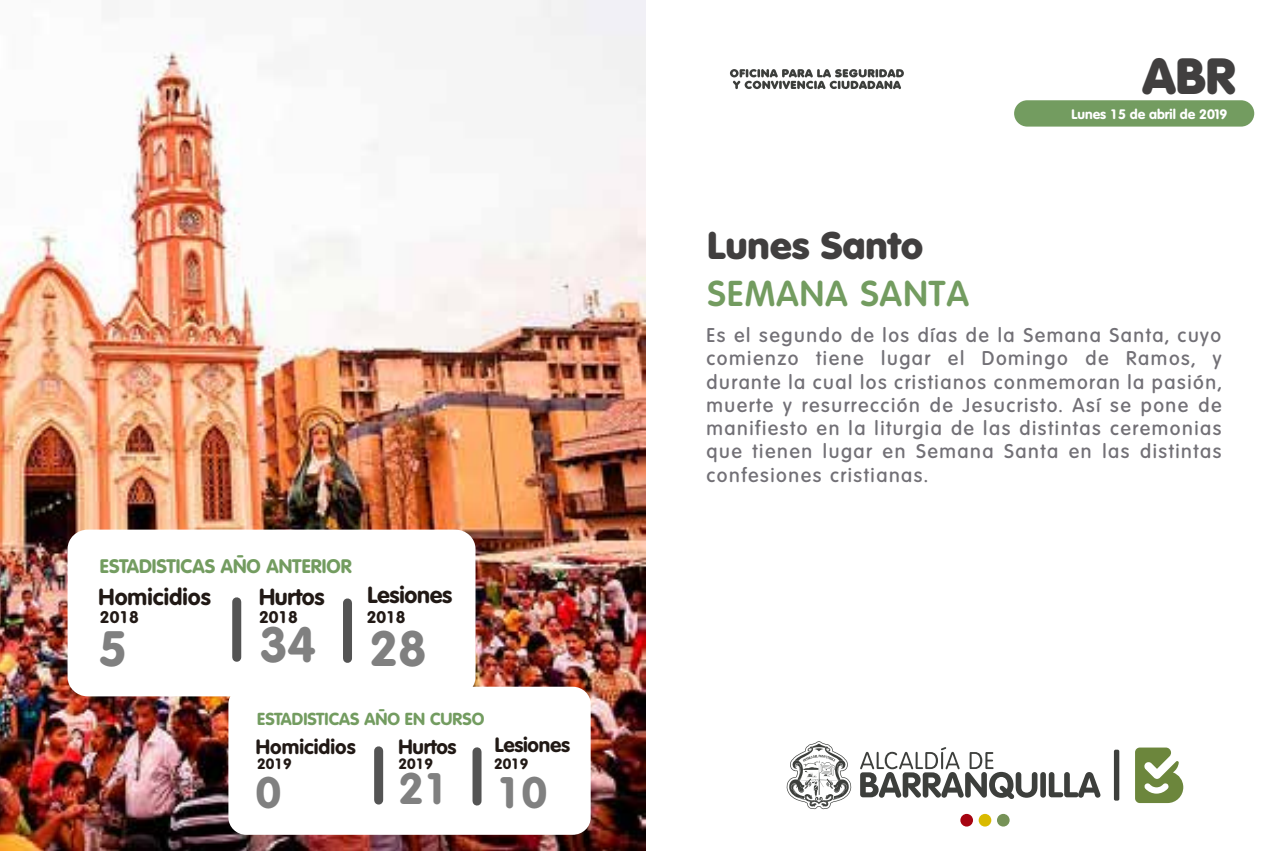
<style>
.page{position:relative;width:1276px;height:851px;background:#fff}
.page>*{position:absolute;margin:0;border:0;box-sizing:border-box;transform-origin:0 0}
.t1{font:800 49.5px "Volkswagen Serial";color:#413f3f}
.t2{font:800 48.3px "Volkswagen Serial";color:#808080}
.t3{font:800 42.9px "Volkswagen Serial";color:#808080}
.t4{font:800 37.5px "Volkswagen Serial";color:#413f3f}
.t5{font:700 34.8px "Volkswagen Serial";letter-spacing:.035em;color:#739c60}
.t6{font:800 22.5px "Volkswagen Serial";letter-spacing:-.015em;color:#211915}
.t7{font:800 20.1px "Volkswagen Serial";letter-spacing:-.015em;color:#211915}
.t8{font:500 19.5px/23.1px "Volkswagen Serial";letter-spacing:.08em;color:#727076;text-align:justify}
.t9{font:800 19.2px "Volkswagen Serial";color:#739c60}
.t10{font:800 16.8px "Volkswagen Serial";color:#739c60}
.t11{font:800 16.5px "Volkswagen Serial";color:#211915}
.t12{font:800 14.7px "Volkswagen Serial";color:#211915}
.t13{font:800 13.5px "Volkswagen Serial";color:#fff}
</style>
<div class="page">
<img style="left:0;top:0;width:645px;height:850px">
<svg style="left:732px;top:69px;width:172px;height:20px"></svg>
<div style="left:1014px;top:100px;width:240px;height:27px;background:#739c60;border-radius:13px"></div>
<div style="left:68px;top:529px;width:407px;height:167px;background:#fff;border-radius:20px"></div>
<div style="left:232px;top:601px;width:9px;height:56px;background:#545454"></div>
<div style="left:343px;top:602px;width:9px;height:56px;background:#545454"></div>
<div style="left:1114px;top:749px;width:5px;height:51px;background:#3d3f3c;border-radius:2px"></div>
<svg style="left:786px;top:741px;width:65px;height:68px"></svg>
<div style="left:1040px;top:772px;width:6px;height:25px;background:#3d3f3c;border-radius:3px"></div>
<svg style="left:1048px;top:772px;width:52px;height:25px"></svg>
<svg style="left:860px;top:747px;width:177px;height:51px"></svg>
<svg style="left:1135px;top:747px;width:48px;height:55px"></svg>
<div style="left:960px;top:813px;width:13px;height:13px;background:#a60411;border-radius:50%"></div>
<svg style="left:978px;top:813px;width:13px;height:13px"></svg>
<div style="left:997px;top:813px;width:12px;height:13px;background:#769257;border-radius:50%"></div>
<div style="left:228px;top:686px;width:363px;height:148px;background:#fff;border-radius:18px"></div>
<div style="left:374px;top:750px;width:9px;height:50px;background:#545454"></div>
<div style="left:472px;top:751px;width:9px;height:50px;background:#545454"></div>
<p class="t9" style="left:100px;top:554px;width:253px">ESTADISTICAS AÑO ANTERIOR</p>
<p class="t11" style="left:259px;top:606px;width:40px">2018</p>
<h2 class="t2" style="left:259px;top:614px;width:58px">34</h2>
<p class="t6" style="left:99px;top:583px;width:114px">Homicidios</p>
<p class="t6" style="left:259px;top:583px;width:67px">Hurtos</p>
<p class="t6" style="left:367px;top:580px;width:86px">Lesiones</p>
<p class="t11" style="left:100px;top:606px;width:40px">2018</p>
<h2 class="t2" style="left:99px;top:619px;width:30px">5</h2>
<p class="t11" style="left:367px;top:606px;width:40px">2018</p>
<h2 class="t2" style="left:370px;top:619px;width:58px">28</h2>
<p class="t10" style="left:257px;top:708px;width:229px">ESTADISTICAS AÑO EN CURSO</p>
<p class="t12" style="left:398px;top:754px;width:36px">2019</p>
<h3 class="t3" style="left:398px;top:762px;width:52px">21</h3>
<p class="t7" style="left:256px;top:734px;width:101px">Homicidios</p>
<p class="t7" style="left:398px;top:734px;width:60px">Hurtos</p>
<p class="t7" style="left:495px;top:732px;width:77px">Lesiones</p>
<p class="t12" style="left:257px;top:754px;width:36px">2019</p>
<h3 class="t3" style="left:256px;top:766px;width:27px">0</h3>
<p class="t12" style="left:494px;top:754px;width:36px">2019</p>
<h3 class="t3" style="left:496px;top:766px;width:52px">10</h3>
<h1 class="t1" style="left:1142px;top:44px;width:95px">ABR</h1>
<h3 class="t4" style="left:707px;top:222px;width:217px">Lunes Santo</h3>
<h3 class="t5" style="left:707px;top:272px;width:263px">SEMANA SANTA</h3>
<p class="t13" style="left:1071px;top:105px;width:157px">Lunes 15 de abril de 2019</p>
<p class="t8" style="left:706px;top:323px;width:516px">Es el segundo de los días de la Semana Santa, cuyo comienzo tiene lugar el Domingo de Ramos, y durante la cual los cristianos conmemoran la pasión, muerte y resurrección de Jesucristo. Así se pone de manifiesto en la liturgia de las distintas ceremonias que tienen lugar en Semana Santa en las distintas confesiones cristianas.</p>
</div>
